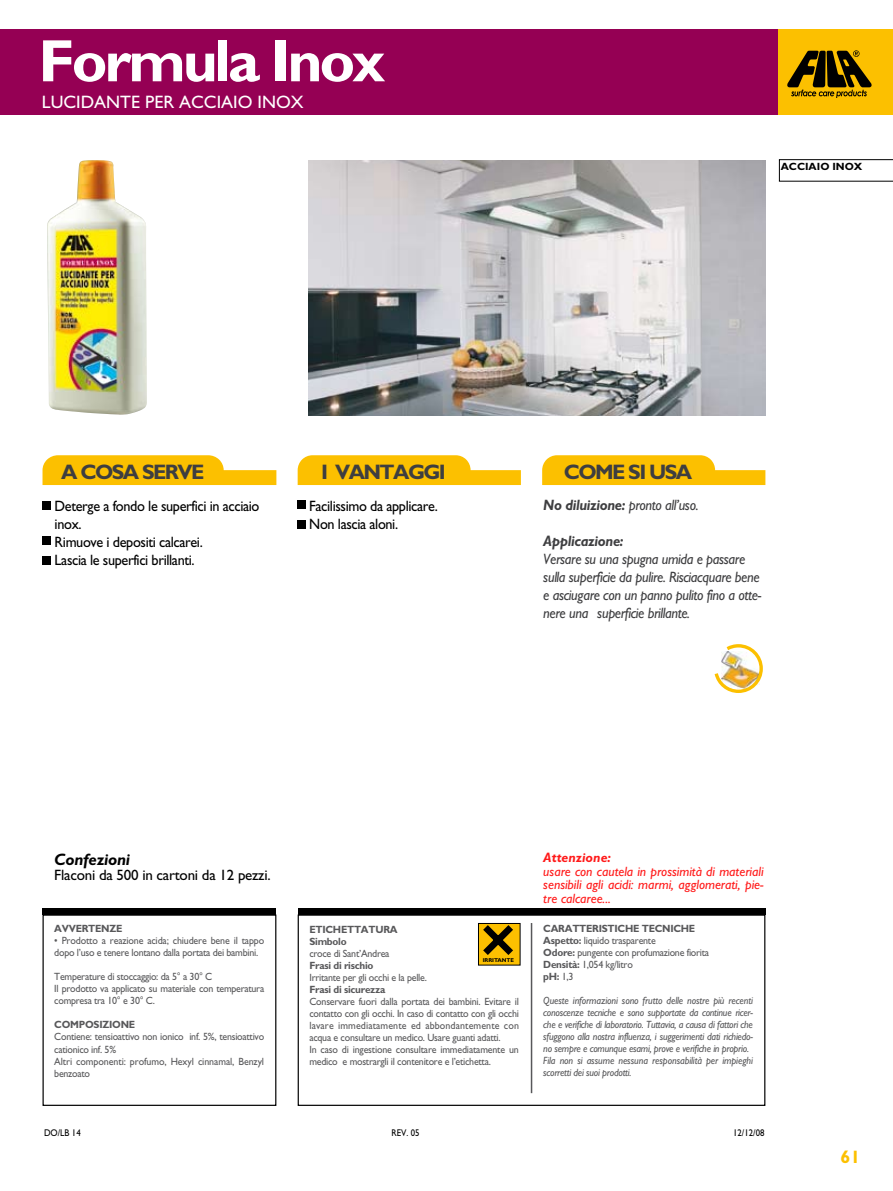
<style>
.page{position:relative;width:893px;height:1191px;background:#fff}
.page>*{position:absolute;margin:0;border:0;box-sizing:border-box;transform-origin:0 0}
.t1{font:700 60px "Gill Sans";letter-spacing:-.05em;color:#fff}
.t2{font:700 21px "Gill Sans";letter-spacing:-.075em;color:#3e3e40}
.t3{font:18px "Gill Sans";color:#fff}
.t4{font:700 18px "Gill Sans";color:#fcc000}
.t5{font:italic 700 16.5px "Gill Sans";letter-spacing:-.015em;color:#000}
.t6{font:italic 15px/18px "Gill Sans";letter-spacing:-.025em;color:#3e3e40;scale:.95 1}
.t7{font:15px/18px "Gill Sans";letter-spacing:-.025em;color:#000;scale:.95 1}
.t8{font:15px "Gill Sans";letter-spacing:-.025em;color:#000}
.t9{font:italic 700 15px "Gill Sans";letter-spacing:-.025em;color:#3e3e40;scale:.95 1}
.t10{font:italic 13.5px/13.5px "Gill Sans";color:#ff1a1a;text-align:justify}
.t11{font:italic 700 13.5px "Gill Sans";color:#ff1a1a}
.t12{font:10.5px/12px "Gill Sans";letter-spacing:-.025em;color:#58585a;scale:.95 1}
.t13{font:italic 10.5px/12px "Gill Sans";letter-spacing:-.025em;color:#58585a;scale:.95 1}
.t14{font:700 10.5px/12px "Gill Sans";letter-spacing:-.025em;color:#58585a;scale:.95 1}
.t15{font:700 10.5px "Gill Sans";color:#000}
.t16{font:9.75px "Gill Sans";color:#000;scale:.9 1}
.t17{font:700 5.55px "Gill Sans";color:#000}
.s1{font-weight:700}
</style>
<div class="page">
<svg style="left:542px;top:455px;width:223px;height:30px;background:#fcc822"></svg>
<svg style="left:298px;top:455px;width:223px;height:30px;background:#fcc822"></svg>
<svg style="left:43px;top:455px;width:233px;height:30px;background:#fcc822"></svg>
<div style="left:0;top:30px;width:783px;height:85px;background:#950054"></div>
<div style="left:779px;top:30px;width:114px;height:85px;background:#fcc000"></div>
<svg style="left:787px;top:50px;width:85px;height:48px"></svg>
<img style="left:47px;top:160px;width:100px;height:255px">
<div style="left:42px;top:501px;width:9px;height:9px;background:#000"></div>
<div style="left:42px;top:556px;width:9px;height:9px;background:#000"></div>
<div style="left:42px;top:536px;width:9px;height:9px;background:#000"></div>
<div style="left:297px;top:501px;width:9px;height:8px;background:#000"></div>
<div style="left:297px;top:520px;width:9px;height:9px;background:#000"></div>
<svg style="left:715px;top:644px;width:48px;height:49px"></svg>
<div style="left:43px;top:914px;width:233px;height:192px;border:1px solid #000"></div>
<div style="left:298px;top:914px;width:467px;height:192px;border:1px solid #000"></div>
<div style="left:478px;top:923px;width:42px;height:42px;background:#fcc000"></div>
<svg style="left:483px;top:925px;width:30px;height:30px"></svg>
<div style="left:478px;top:923px;width:43px;height:42px;border:1px solid #000"></div>
<hr style="left:531px;top:923px;width:1px;height:170px;background:#58585a">
<div style="left:43px;top:908px;width:233px;height:6px;background:#000"></div>
<div style="left:298px;top:908px;width:467px;height:6px;background:#000"></div>
<svg style="left:779px;top:159px;width:114px;height:22px"></svg>
<img style="left:308px;top:161px;width:457px;height:254px">
<h1 class="t1" style="left:39px;top:26px;width:348px">Formula Inox</h1>
<h3 class="t3" style="left:42px;top:92px;width:263px">LUCIDANTE PER ACCIAIO INOX</h3>
<p class="t15" style="left:781px;top:161px;width:83px">ACCIAIO INOX</p>
<h2 class="t2" style="left:61px;top:459px;width:145px">A COSA SERVE</h2>
<h2 class="t2" style="left:321px;top:459px;width:126px">I VANTAGGI</h2>
<h2 class="t2" style="left:564px;top:459px;width:130px">COME SI USA</h2>
<h3 class="t7" style="left:55px;top:496px;width:217px">Deterge a fondo le superfici in acciaio inox.<br>Rimuove i depositi calcarei.<br>Lascia le superfici brillanti.</h3>
<h3 class="t7" style="left:309px;top:496px;width:137px">Facilissimo da applicare.<br>Non lascia aloni.</h3>
<h3 class="t6" style="left:543px;top:496px;width:165px"><span class="s1">No diluizione:</span> pronto all’uso.</h3>
<h3 class="t9" style="left:543px;top:533px;width:86px">Applicazione:</h3>
<h3 class="t6" style="left:543px;top:550px;width:231px">Versare su una spugna umida e passare sulla superficie da pulire. Risciacquare bene e asciugare con un panno pulito fino a otte&shy;nere una superficie brillante.</h3>
<h3 class="t5" style="left:54px;top:849px;width:77px">Confezioni</h3>
<h3 class="t8" style="left:54px;top:866px;width:218px">Flaconi da 500 in cartoni da 12 pezzi.</h3>
<p class="t14" style="left:54px;top:922px;width:73px">AVVERTENZE</p>
<p class="t12" style="left:54px;top:935px;width:222px">• Prodotto a reazione acida; chiudere bene il tappo dopo l’uso e tenere lontano dalla portata dei bambini.</p>
<p class="t12" style="left:54px;top:971px;width:223px">Temperature di stoccaggio: da 5° a 30° C<br>Il prodotto va applicato su materiale con temperatura compresa tra 10° e 30° C.</p>
<p class="t14" style="left:54px;top:1018px;width:87px">COMPOSIZIONE</p>
<p class="t12" style="left:54px;top:1031px;width:223px">Contiene: tensioattivo non ionico inf. 5%, tensioattivo cationico inf. 5%<br>Altri componenti: profumo, Hexyl cinnamal, Benzyl benzoato</p>
<p class="t14" style="left:309px;top:923px;width:94px">ETICHETTATURA<br>Simbolo</p>
<p class="t12" style="left:309px;top:947px;width:86px">croce di Sant’Andrea</p>
<p class="t14" style="left:309px;top:959px;width:69px">Frasi di rischio</p>
<p class="t12" style="left:309px;top:971px;width:125px">Irritante per gli occhi e la pelle.</p>
<p class="t14" style="left:309px;top:983px;width:82px">Frasi di sicurezza</p>
<p class="t12" style="left:309px;top:995px;width:222px">Conservare fuori dalla portata dei bambini. Evitare il contatto con gli occhi. In caso di contatto con gli occhi lavare immediatamente ed abbondantemente con acqua e consultare un medico. Usare guanti adatti.<br>In caso di ingestione consultare immediatamente un medico e mostrargli il contenitore e l’etichetta.</p>
<p class="t17" style="left:483px;top:956px;width:33px">IRRITANTE</p>
<p class="t11" style="left:543px;top:850px;width:69px">Attenzione:</p>
<p class="t10" style="left:543px;top:864px;width:222px">usare con cautela in prossimità di materiali sensibili agli acidi: marmi, agglomerati, pie&shy;tre calcaree...</p>
<p class="t12" style="left:543px;top:922px;width:176px"><span class="s1">CARATTERISTICHE TECNICHE<br>Aspetto:</span> liquido trasparente<br><span class="s1">Odore:</span> pungente con profumazione fiorita<br><span class="s1">Densità:</span> 1,054 kg/litro<br><span class="s1">pH:</span> 1,3</p>
<p class="t13" style="left:543px;top:994px;width:222px">Queste informazioni sono frutto delle nostre più recenti conoscenze tecniche e sono supportate da continue ricer&shy;che e verifiche di laboratorio. Tuttavia, a causa di fattori che sfuggono alla nostra influenza, i suggerimenti dati richiedo&shy;no sempre e comunque esami, prove e verifiche in proprio.<br>Fila non si assume nessuna responsabilità per impieghi scorretti dei suoi prodotti.</p>
<p class="t16" style="left:44px;top:1127px;width:42px">DO/LB 14</p>
<p class="t16" style="left:391px;top:1127px;width:33px">REV. 05</p>
<p class="t16" style="left:733px;top:1127px;width:36px">12/12/08</p>
<h3 class="t4" style="left:840px;top:1146px;width:21px">61</h3>
</div>
